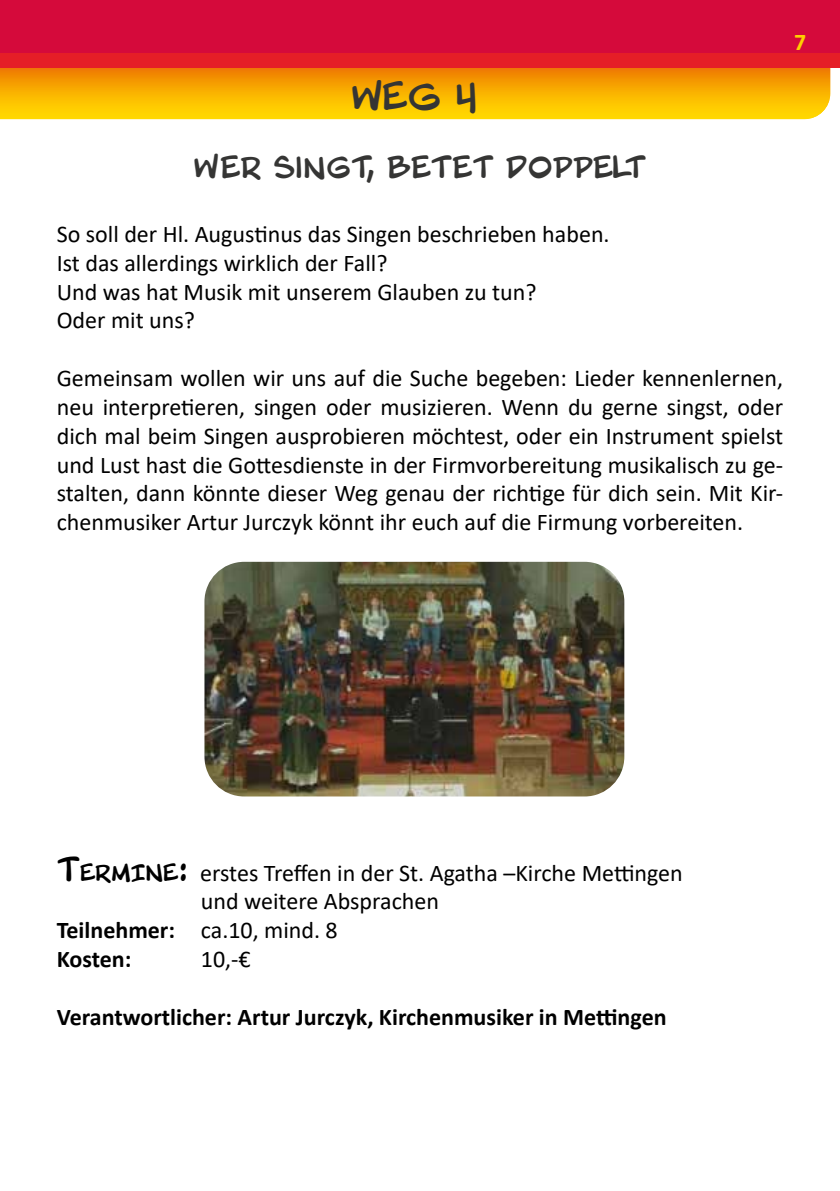
<style>
.page{position:relative;width:840px;height:1191px;background:#fff}
.page>*{position:absolute;margin:0;border:0;box-sizing:border-box;transform-origin:0 0}
.t1{font:32px "Blambot Pro BB";color:#353534}
.t2{font:26px "Blambot Pro BB";color:#353534}
.t3{font:24px/28.8px "Calibri";color:#000}
.t4{font:700 24px "Calibri";color:#000}
.t5{font:700 24px "Calibri";color:#fecf00}
.s1{font-family:"Blambot Pro BB";font-size:28px}
.s2{font-family:"Blambot Pro BB";font-size:19.6px}
.s3{font-weight:700}
</style>
<div class="page">
<div style="left:0;top:0;width:839px;height:68px;background:#d50a3b"></div>
<div style="left:0;top:54px;width:839px;height:14px;background:#e51e27"></div>
<svg style="left:0;top:68px;width:829px;height:51px;background:#f8af01"></svg>
<img style="left:204px;top:562px;width:420px;height:234px">
<h1 class="t1" style="left:351px;top:79px;width:128px">WEG 4</h1>
<p class="t2" style="left:193px;top:152px;width:454px">Wer singt, betet doppelt</p>
<p class="t5" style="left:793px;top:25px;width:14px">7</p>
<p class="t3" style="left:57px;top:219px;width:554px">So soll der Hl. Augustinus das Singen beschrieben haben.<br>Ist das allerdings wirklich der Fall?<br>Und was hat Musik mit unserem Glauben zu tun?<br>Oder mit uns?</p>
<p class="t3" style="left:57px;top:363px;width:727px;text-align:justify">Gemeinsam wollen wir uns auf die Suche begeben: Lieder kennenlernen, neu interpretieren, singen oder musizieren. Wenn du gerne singst, oder dich mal beim Singen ausprobieren möchtest, oder ein Instrument spielst und Lust hast die Gottesdienste in der Firmvorbereitung musikalisch zu ge&shy;stalten, dann könnte dieser Weg genau der richtige für dich sein. Mit Kir&shy;chenmusiker Artur Jurczyk könnt ihr euch auf die Firmung vorbereiten.</p>
<p class="t3" style="left:57px;top:857px;width:627px"><span class="s1">T</span><span class="s2">ERMINE</span><span class="s1">:</span> erstes Treffen in der St. Agatha –Kirche Mettingen</p>
<p class="t3" style="left:201px;top:886px;width:239px">und weitere Absprachen</p>
<p class="t3" style="left:57px;top:915px;width:282px"><span class="s3">Teilnehmer:</span> ca.10, mind. 8</p>
<p class="t4" style="left:57px;top:942px;width:76px">Kosten:</p>
<p class="t3" style="left:201px;top:944px;width:51px">10,-€</p>
<p class="t4" style="left:57px;top:999px;width:611px">Verantwortlicher: Artur Jurczyk, Kirchenmusiker in Mettingen</p>
</div>
